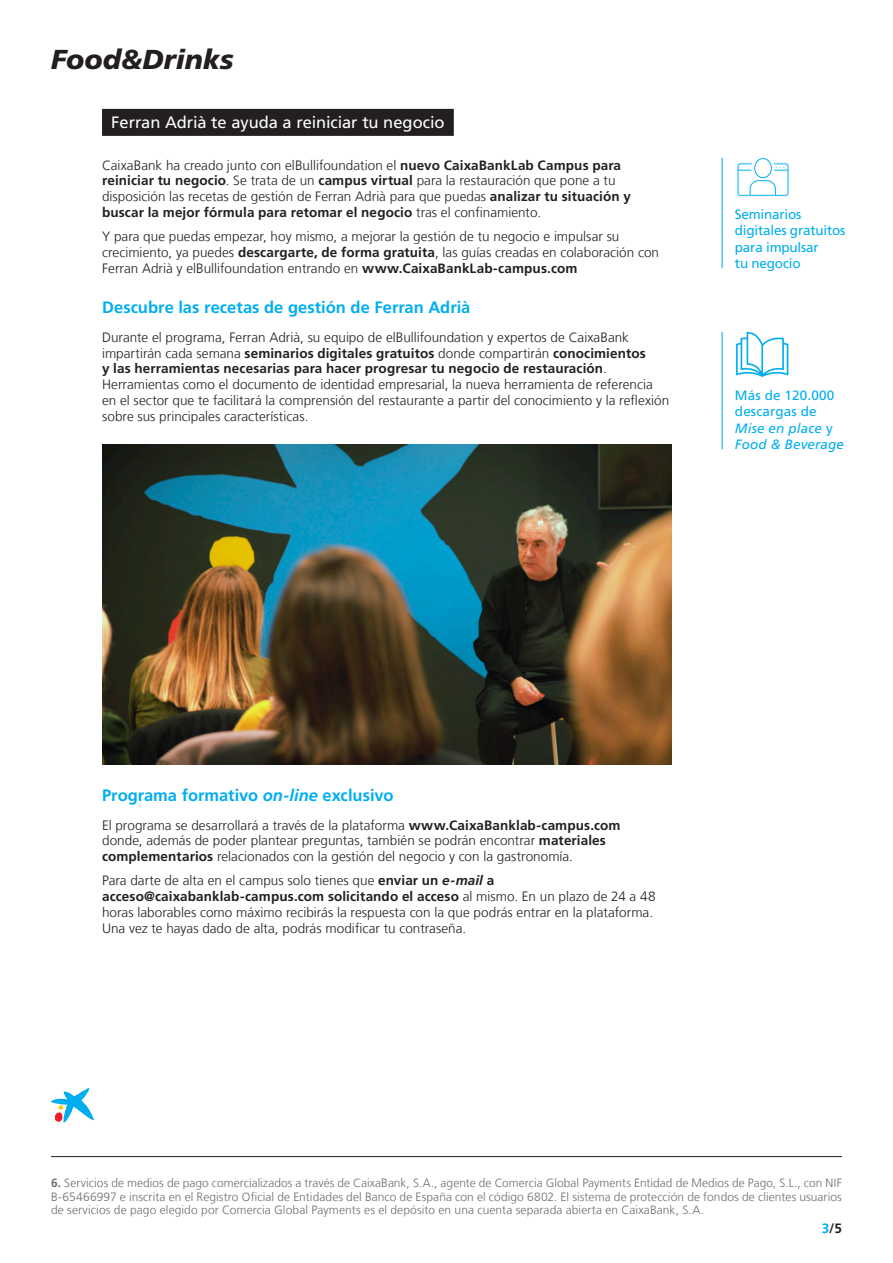
<style>
.page{position:relative;width:893px;height:1263px;background:#fff}
.page>*{position:absolute;margin:0;border:0;box-sizing:border-box;transform-origin:0 0}
.t1{font:italic 900 27.45px "La Caixa Frutiger";color:#231f20}
.Titular{font:700 16.5px "La Caixa Frutiger";color:#00aeef}
.Nombre_apartado{font:16.5px "La Caixa Frutiger";letter-spacing:-.005em;color:#fff}
.Copy{font:300 13.5px/15.8px "La Caixa Frutiger";letter-spacing:.005em;color:#231f20}
.t2{font:13.5px/16.5px "La Caixa Frutiger";letter-spacing:-.015em;color:#00aeef}
.t3{font:13.5px/16.5px "La Caixa Frutiger";letter-spacing:.01em;color:#00aeef}
.t4{font:700 13.5px "La Caixa Frutiger";color:#231f20}
.t5{font:300 12px/13.5px "La Caixa Frutiger";letter-spacing:.01em;color:#6c6d70;text-align:justify}
.s1{font-weight:700}
.s2{font-style:italic}
.s3{font-weight:700;font-style:italic}
.s4{color:#00aeef}
</style>
<div class="page">
<div style="left:102px;top:109px;width:352px;height:27px;background:#231f20"></div>
<hr style="left:722px;top:158px;width:1px;height:110px;background:#00aeef">
<svg style="left:737px;top:157px;width:52px;height:40px"></svg>
<img style="left:102px;top:444px;width:570px;height:320px">
<hr style="left:722px;top:332px;width:1px;height:117px;background:#00aeef">
<svg style="left:736px;top:332px;width:52px;height:45px"></svg>
<hr style="left:51px;top:1156px;width:791px;height:1px;background:#231f20">
<svg style="left:51px;top:1088px;width:43px;height:34px"></svg>
<p class="t1" style="left:51px;top:43px;width:184px">Food&amp;Drinks</p>
<p class="Nombre_apartado" style="left:111px;top:113px;width:335px">Ferran Adrià te ayuda a reiniciar tu negocio</p>
<p class="Copy" style="left:102px;top:157px;width:530px">CaixaBank ha creado junto con elBullifoundation el <span class="s1">nuevo CaixaBankLab Campus para reiniciar tu negocio</span>. Se trata de un <span class="s1">campus virtual</span> para la restauración que pone a tu disposición las recetas de gestión de Ferran Adrià para que puedas <span class="s1">analizar tu situación y buscar la mejor fórmula para retomar el negocio</span> tras el confinamiento.</p>
<p class="Copy" style="left:102px;top:229px;width:558px">Y para que puedas empezar, hoy mismo, a mejorar la gestión de tu negocio e impulsar su crecimiento, ya puedes <span class="s1">descargarte, de forma gratuita</span>, las guías creadas en colaboración con<br>Ferran Adrià y elBullifoundation entrando en <span class="s1">www.CaixaBankLab-campus.com</span></p>
<p class="Titular" style="left:102px;top:298px;width:370px">Descubre las recetas de gestión de Ferran Adrià</p>
<p class="Copy" style="left:102px;top:329px;width:569px">Durante el programa, Ferran Adrià, su equipo de elBullifoundation y expertos de CaixaBank impartirán cada semana <span class="s1">seminarios digitales gratuitos</span> donde compartirán <span class="s1">conocimientos<br>y las herramientas necesarias para hacer progresar tu negocio de restauración</span>.<br>Herramientas como el documento de identidad empresarial, la nueva herramienta de referencia en el sector que te facilitará la comprensión del restaurante a partir del conocimiento y la reflexión sobre sus principales características.</p>
<p class="t2" style="left:735px;top:206px;width:112px">Seminarios digitales gratuitos para impulsar<br>tu negocio</p>
<p class="t3" style="left:735px;top:387px;width:111px">Más de 120.000 descargas de<br><span class="s2">Mise en place</span> y<br><span class="s2">Food &amp; Beverage</span></p>
<p class="Titular" style="left:102px;top:786px;width:293px">Programa formativo <span class="s2">on-line</span> exclusivo</p>
<p class="Copy" style="left:102px;top:817px;width:520px">El programa se desarrollará a través de la plataforma <span class="s1">www.CaixaBanklab-campus.com </span>donde, además de poder plantear preguntas, también se podrán encontrar <span class="s1">materiales complementarios</span> relacionados con la gestión del negocio y con la gastronomía.</p>
<p class="Copy" style="left:102px;top:873px;width:555px">Para darte de alta en el campus solo tienes que <span class="s1">enviar un</span> <span class="s3">e-mail</span> <span class="s1">a acceso@caixabanklab-campus.com solicitando el acceso</span> al mismo. En un plazo de 24 a 48 horas laborables como máximo recibirás la respuesta con la que podrás entrar en la plataforma.<br>Una vez te hayas dado de alta, podrás modificar tu contraseña.</p>
<p class="t5" style="left:51px;top:1176px;width:792px"><span class="s1">6.</span> Servicios de medios de pago comercializados a través de CaixaBank, S.A., agente de Comercia Global Payments Entidad de Medios de Pago, S.L., con NIF B-65466997 e inscrita en el Registro Oficial de Entidades del Banco de España con el código 6802. El sistema de protección de fondos de clientes usuarios de servicios de pago elegido por Comercia Global Payments es el depósito en una cuenta separada abierta en CaixaBank, S.A.</p>
<p class="t4" style="left:822px;top:1220px;width:22px"><span class="s4">3</span>/5</p>
</div>
